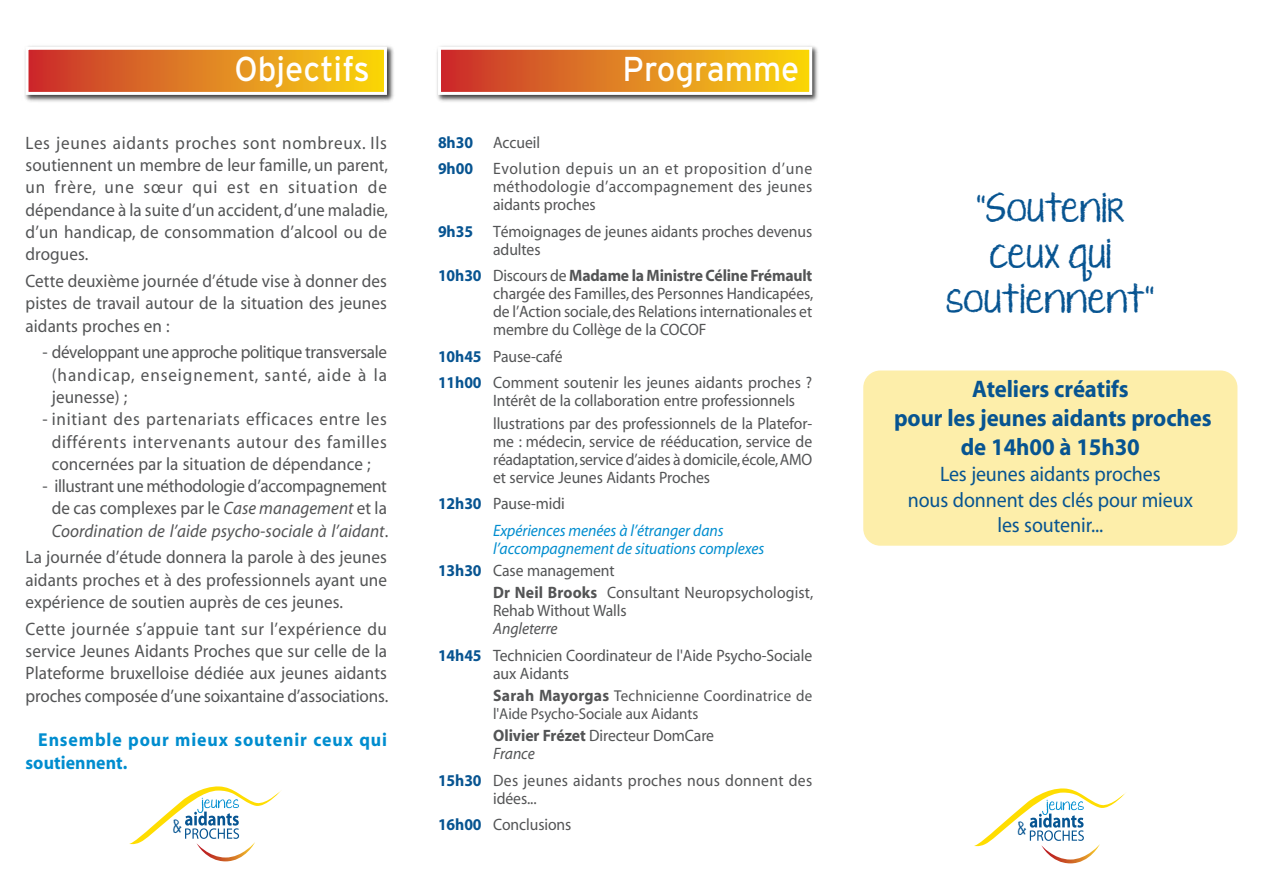
<style>
.page{position:relative;width:1263px;height:893px;background:#fff}
.page>*{position:absolute;margin:0;border:0;box-sizing:border-box;transform-origin:0 0}
.t1{font:34.5px "Interstate";color:#fff;scale:.95 1}
.t2{font:30.3px/45.3px "KG Ten Thousand Reasons";letter-spacing:.005em;color:#075491;text-align:center}
.t3{font:700 24px/28.8px "Myriad";letter-spacing:-.005em;color:#075491;text-align:center;scale:.95 1}
.t4{font:21px/25.2px "Myriad";letter-spacing:-.005em;color:#075491;text-align:center;scale:.95 1}
.t5{font:700 18.75px/22.4px "Myriad";letter-spacing:.05em;color:#008dcf;scale:.95 1}
.t6{font:18px/22.4px "Myriad";letter-spacing:.005em;color:#535455;text-align:justify;scale:.95 1}
.t7{font:18px/22.4px "Myriad";letter-spacing:-.02em;color:#535455;text-align:center;scale:.95 1}
.t8{font:18px/22.4px "Myriad";letter-spacing:.04em;color:#535455;text-align:center;scale:.95 1}
.t9{font:16.5px/18px "Myriad";letter-spacing:-.005em;color:#535455;scale:.95 1}
.t10{font:italic 16.5px/26.5px "Myriad";letter-spacing:-.005em;color:#008dcf;scale:.95 1}
.t11{font:16.5px/26.5px "Myriad";letter-spacing:.04em;color:#535455;scale:.95 1}
.t12{font:16.5px/18px "Myriad";letter-spacing:.025em;color:#535455;scale:.95 1}
.t13{font:16.5px/18px "Myriad";letter-spacing:.02em;color:#535455;scale:.95 1}
.t14{font:15.75px/18px "Myriad";color:#535455;scale:.95 1}
.t15{font:14.1px "KG Ten Thousand Reasons";color:#075592}
.s1{font-style:italic}
.s2{font-weight:700;color:#075491}
.s3{font-weight:700}
.s4{font-weight:700;font-style:normal;color:#075491}
.s5{font-style:normal;color:#535455}
.s6{font-weight:700;font-size:16.5px}
</style>
<div class="page">
<div style="left:863px;top:370px;width:374px;height:176px;background:#fdeeaa;border-radius:17px"></div>
<img style="left:437px;top:46px;width:381px;height:56px">
<div style="left:441px;top:50px;width:368px;height:42px;background:linear-gradient(to right,#c92e30,#f9d811)"></div>
<div style="left:438px;top:47px;width:374px;height:48px;border:3px solid #fff"></div>
<img style="left:24px;top:46px;width:370px;height:56px">
<div style="left:29px;top:50px;width:355px;height:42px;background:linear-gradient(to right,#c92e30,#f9d811)"></div>
<div style="left:26px;top:47px;width:361px;height:48px;border:3px solid #fff"></div>
<svg style="left:129px;top:786px;width:153px;height:75px"></svg>
<svg style="left:974px;top:788px;width:152px;height:75px"></svg>
<h1 class="t1" style="left:235px;top:49px;width:144px">Objectifs</h1>
<h1 class="t1" style="left:623px;top:49px;width:188px">Programme</h1>
<p class="t6" style="left:26px;top:133px;width:383px">Les jeunes aidants proches sont nombreux. Ils soutiennent un membre de leur famille, un parent, un frère, une sœur qui est en situation de dépendance à la suite d’un accident,d’une maladie, d’un handicap, de consommation d’alcool ou de drogues.</p>
<p class="t6" style="left:26px;top:271px;width:382px">Cette deuxième journée d’étude vise à donner des pistes de travail autour de la situation des jeunes aidants proches en :</p>
<p class="t6" style="left:52px;top:343px;width:354px;text-indent:-9px">- développant une approche politique transversale (handicap, enseignement, santé, aide à la jeunesse) ;</p>
<p class="t8" style="left:43px;top:410px;width:364px">- initiant des partenariats efficaces entre les différents intervenants autour des familles concernées par la situation de dépendance ;</p>
<p class="t7" style="left:43px;top:476px;width:365px">- illustrant une méthodologie d’accompagnement de cas complexes par le <span class="s1">Case management</span> et la<br><span class="s1">Coordination de l’aide psycho-sociale à l’aidant</span>.</p>
<p class="t6" style="left:26px;top:548px;width:382px">La journée d’étude donnera la parole à des jeunes aidants proches et à des professionnels ayant une expérience de soutien auprès de ces jeunes.</p>
<p class="t6" style="left:26px;top:619px;width:383px">Cette journée s’appuie tant sur l’expérience du service Jeunes Aidants Proches que sur celle de la Plateforme bruxelloise dédiée aux jeunes aidants proches composée d’une soixantaine d’associations.</p>
<p class="t5" style="left:25px;top:730px;width:382px;text-indent:13px">Ensemble pour mieux soutenir ceux qui soutiennent.</p>
<p class="t11" style="left:438px;top:130px;width:395px"><span class="s2">8h30</span> Accueil<br><span class="s2">9h00</span> Evolution depuis un an et proposition d’une</p>
<p class="t12" style="left:493px;top:179px;width:337px">méthodologie d’accompagnement des jeunes aidants proches</p>
<p class="t9" style="left:493px;top:224px;width:337px;text-indent:-55px"><span class="s2">9h35</span> Témoignages de jeunes aidants proches devenus adultes</p>
<p class="t9" style="left:493px;top:268px;width:338px;text-align:justify;text-indent:-55px"><span class="s2">10h30</span> Discours de <span class="s3">Madame la Ministre Céline Frémault </span>chargée des Familles,des Personnes Handicapées, de l’Action sociale,des Relations internationales et membre du Collège de la COCOF</p>
<p class="t9" style="left:438px;top:344px;width:395px;line-height:26.5px"><span class="s2">10h45</span> Pause-café<br><span class="s2">11h00</span> Comment soutenir les jeunes aidants proches ?</p>
<p class="t9" style="left:493px;top:391px;width:337px;line-height:22.2px">Intérêt de la collaboration entre professionnels llustrations par des professionnels de la Platefor-</p>
<p class="t9" style="left:493px;top:433px;width:337px;text-align:justify">me : médecin, service de rééducation, service de réadaptation,service d’aides à domicile,école,AMO et service Jeunes Aidants Proches</p>
<p class="t10" style="left:493px;top:492px;width:244px;text-indent:-55px"><span class="s4">12h30</span> <span class="s5">Pause-midi<br></span>Expériences menées à l’étranger dans</p>
<p class="t10" style="left:438px;top:538px;width:345px;line-height:22.2px;text-indent:55px">l’accompagnement de situations complexes<br><span class="s4">13h30</span> <span class="s5">Case management</span></p>
<p class="t9" style="left:493px;top:585px;width:338px"><span class="s3">Dr Neil Brooks</span> Consultant Neuropsychologist,<br>Rehab Without Walls</p>
<p class="t9" style="left:438px;top:617px;width:395px;line-height:26.5px;text-indent:55px"><span class="s1">Angleterre<br></span><span class="s2">14h45</span> Technicien Coordinateur de l'Aide Psycho-Sociale</p>
<p class="t9" style="left:493px;top:665px;width:81px">aux Aidants</p>
<p class="t14" style="left:493px;top:688px;width:337px"><span class="s6">Sarah Mayorgas</span> Technicienne Coordinatrice de l'Aide Psycho-Sociale aux Aidants</p>
<p class="t9" style="left:493px;top:728px;width:234px"><span class="s3">Olivier Frézet</span> Directeur DomCare<br><span class="s1">France</span></p>
<p class="t13" style="left:493px;top:772px;width:337px;text-indent:-55px"><span class="s2">15h30</span> Des jeunes aidants proches nous donnent des idées...</p>
<h2 class="t2" style="left:946px;top:188px;width:210px">“SOUTENIR<br>CEUX QUI<br>SOUTIENNENT“</h2>
<h3 class="t3" style="left:894px;top:377px;width:336px">Ateliers créatifs<br>pour les jeunes aidants proches de 14h00 à 15h30</h3>
<p class="t4" style="left:908px;top:464px;width:302px">Les jeunes aidants proches<br>nous donnent des clés pour mieux les soutenir...</p>
<p class="t15" style="left:173px;top:816px;width:10px">&amp;</p>
<p class="t9" style="left:438px;top:817px;width:142px"><span class="s2">16h00</span> Conclusions</p>
<p class="t15" style="left:1017px;top:818px;width:10px">&amp;</p>
</div>
